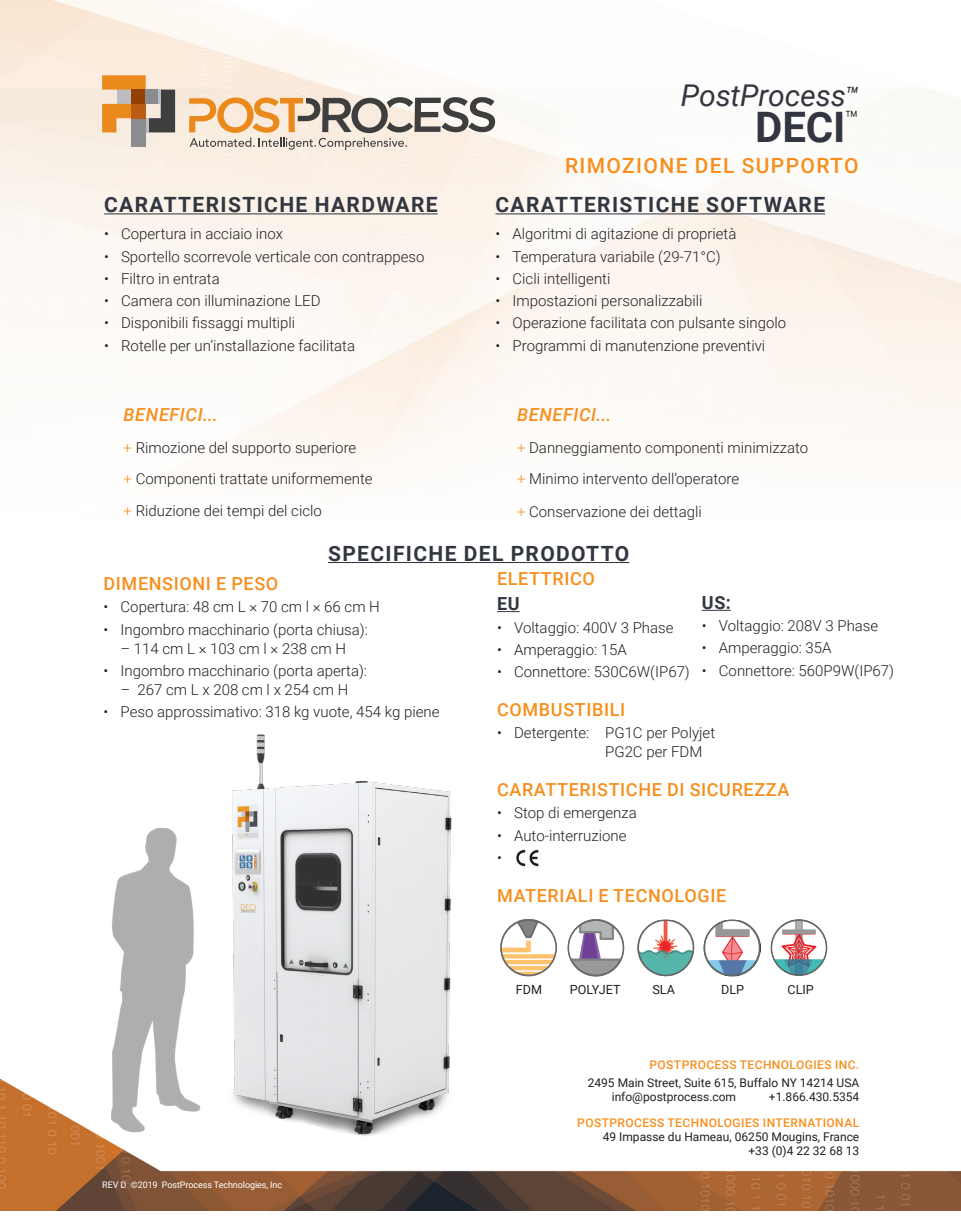
<style>
.page{position:relative;width:961px;height:1231px;background:#fff}
.page>*{position:absolute;margin:0;border:0;box-sizing:border-box;transform-origin:0 0}
.t1{font:700 42px "Roboto";color:#323640}
.t2{font:italic 30px "Roboto";letter-spacing:-.005em;color:#323640}
.t3{font:italic 22.5px "Roboto";color:#231f20}
.t4{font:300 22.5px "Roboto";color:#231f20}
.sub{font:700 21px "Roboto";letter-spacing:.065em;color:#323640}
.sub-2{font:500 21px "Roboto";letter-spacing:.065em;color:#f68f1e}
.Sub2{font:500 18px/25.5px "Roboto";letter-spacing:.035em;color:#f68f1e}
.Sub2-2{font:italic 500 18px "Roboto";letter-spacing:.035em;color:#f68f1e}
.Sub2-3{font:700 18px "Roboto";color:#323640}
.Sub2-4{font:300 15px "Roboto";color:#231f20}
.t5{font:12.6px "Roboto";color:#231f20}
.t6{font:12px/14.4px "Roboto";color:#231f20;text-align:right}
.Sub2-5{font:500 12px/25.5px "Roboto";letter-spacing:.035em;color:#f68f1e}
.t7{font:9px "Roboto";letter-spacing:-.01em;color:#fff}
.s1{color:#f68f1e}
.s2{font-weight:700;color:#323640}
.s3{font-weight:400;color:#231f20}
</style>
<div class="page">
<img style="left:0;top:0;width:961px;height:1210px">
<svg style="left:189px;top:97px;width:306px;height:53px;background:#cdbba8"></svg>
<svg style="left:102px;top:75px;width:73px;height:57px;background:#c39a6d"></svg>
<div style="left:131px;top:90px;width:15px;height:14px;background:#924003"></div>
<div style="left:146px;top:90px;width:12px;height:14px;background:#8a8c8f"></div>
<hr style="left:158px;top:90px;width:3px;height:14px;background:#bcbdc0">
<hr style="left:145px;top:118px;width:4px;height:14px;background:#bcbdc0">
<div style="left:131px;top:118px;width:15px;height:29px;background:#8a8c8f"></div>
<div style="left:131px;top:104px;width:15px;height:14px;background:#bb5b14"></div>
<svg style="left:497px;top:611px;width:22px;height:1px"></svg>
<img style="left:514px;top:845px;width:29px;height:28px">
<hr style="left:328px;top:562px;width:301px;height:1px;background:#323640">
<hr style="left:104px;top:213px;width:334px;height:1px;background:#323640">
<hr style="left:495px;top:213px;width:330px;height:1px;background:#323640">
<svg style="left:702px;top:610px;width:28px;height:1px"></svg>
<img style="left:212px;top:728px;width:253px;height:424px">
<img style="left:99px;top:811px;width:115px;height:338px">
<img style="left:767px;top:919px;width:63px;height:59px">
<img style="left:703px;top:920px;width:57px;height:58px">
<img style="left:498px;top:919px;width:61px;height:58px">
<img style="left:565px;top:919px;width:61px;height:58px">
<img style="left:635px;top:920px;width:60px;height:58px">
<div style="left:567px;top:919px;width:57px;height:57px;border:2px solid #676767;border-radius:50%"></div>
<div style="left:500px;top:919px;width:57px;height:57px;border:2px solid #676767;border-radius:50%"></div>
<div style="left:637px;top:919px;width:57px;height:57px;border:2px solid #676767;border-radius:50%"></div>
<div style="left:703px;top:919px;width:57px;height:57px;border:2px solid #676767;border-radius:50%"></div>
<div style="left:770px;top:919px;width:57px;height:57px;border:2px solid #676767;border-radius:50%"></div>
<p class="t2" style="left:681px;top:74px;width:166px">PostProcess</p>
<p class="t3" style="left:844px;top:79px;width:15px">TM</p>
<p class="t4" style="left:844px;top:103px;width:15px">TM</p>
<p class="t1" style="left:755px;top:97px;width:92px">DECI</p>
<p class="sub-2" style="left:565px;top:151px;width:295px">RIMOZIONE DEL SUPPORTO</p>
<p class="sub" style="left:104px;top:190px;width:335px">CARATTERISTICHE HARDWARE</p>
<p class="sub" style="left:495px;top:190px;width:331px">CARATTERISTICHE SOFTWARE</p>
<p class="Sub2-4" style="left:104px;top:224px;width:6px">•</p>
<p class="Sub2-4" style="left:121px;top:224px;width:163px">Copertura in acciaio inox</p>
<p class="Sub2-4" style="left:495px;top:224px;width:6px">•</p>
<p class="Sub2-4" style="left:512px;top:224px;width:225px">Algoritmi di agitazione di proprietà</p>
<p class="Sub2-4" style="left:104px;top:246px;width:6px">•</p>
<p class="Sub2-4" style="left:121px;top:246px;width:305px">Sportello scorrevole verticale con contrappeso</p>
<p class="Sub2-4" style="left:495px;top:246px;width:6px">•</p>
<p class="Sub2-4" style="left:512px;top:246px;width:210px">Temperatura variabile (29-71°C(</p>
<p class="Sub2-4" style="left:104px;top:268px;width:6px">•</p>
<p class="Sub2-4" style="left:121px;top:268px;width:100px">Filtro in entrata</p>
<p class="Sub2-4" style="left:495px;top:268px;width:6px">•</p>
<p class="Sub2-4" style="left:512px;top:268px;width:99px">Cicli intelligenti</p>
<p class="Sub2-4" style="left:104px;top:290px;width:6px">•</p>
<p class="Sub2-4" style="left:121px;top:290px;width:201px">Camera con illuminazione LED</p>
<p class="Sub2-4" style="left:495px;top:290px;width:6px">•</p>
<p class="Sub2-4" style="left:512px;top:290px;width:191px">Impostazioni personalizzabili</p>
<p class="Sub2-4" style="left:104px;top:312px;width:6px">•</p>
<p class="Sub2-4" style="left:121px;top:312px;width:176px">Disponibili fissaggi multipli</p>
<p class="Sub2-4" style="left:495px;top:312px;width:6px">•</p>
<p class="Sub2-4" style="left:512px;top:312px;width:275px">Operazione facilitata con pulsante singolo</p>
<p class="Sub2-4" style="left:104px;top:335px;width:6px">•</p>
<p class="Sub2-4" style="left:121px;top:335px;width:235px">Rotelle per un’installazione facilitata</p>
<p class="Sub2-4" style="left:495px;top:335px;width:6px">•</p>
<p class="Sub2-4" style="left:512px;top:335px;width:254px">Programmi di manutenzione preventivi</p>
<p class="Sub2-2" style="left:123px;top:402px;width:96px">BENEFICI...</p>
<p class="Sub2-4" style="left:123px;top:437px;width:234px"><span class="s1">+</span> Rimozione del supporto superiore</p>
<p class="Sub2-4" style="left:123px;top:468px;width:250px"><span class="s1">+</span> Componenti trattate uniformemente</p>
<p class="Sub2-4" style="left:123px;top:500px;width:200px"><span class="s1">+</span> Riduzione dei tempi del ciclo</p>
<p class="Sub2-2" style="left:517px;top:402px;width:96px">BENEFICI...</p>
<p class="Sub2-4" style="left:517px;top:437px;width:293px"><span class="s1">+</span> Danneggiamento componenti minimizzato</p>
<p class="Sub2-4" style="left:517px;top:468px;width:224px"><span class="s1">+</span> Minimo intervento dell’operatore</p>
<p class="Sub2-4" style="left:517px;top:501px;width:186px"><span class="s1">+</span> Conservazione dei dettagli</p>
<p class="sub" style="left:328px;top:539px;width:303px">SPECIFICHE DEL PRODOTTO</p>
<p class="Sub2" style="left:104px;top:570px;width:176px">DIMENSIONI E PESO</p>
<p class="Sub2-4" style="left:121px;top:596px;width:261px">Copertura: 48 cm L × 70 cm l × 66 cm H</p>
<p class="Sub2-4" style="left:104px;top:596px;width:6px">•</p>
<p class="Sub2-4" style="left:104px;top:619px;width:6px">•</p>
<p class="Sub2-4" style="left:121px;top:619px;width:249px">Ingombro macchinario (porta chiusa :(</p>
<p class="Sub2" style="left:497px;top:565px;width:99px">ELETTRICO<br><span class="s2">EU</span></p>
<p class="Sub2-4" style="left:514px;top:616px;width:161px">Voltaggio: 400V 3 Phase</p>
<p class="Sub2-4" style="left:497px;top:616px;width:6px">•</p>
<p class="Sub2-3" style="left:702px;top:590px;width:30px">US:</p>
<p class="Sub2-4" style="left:719px;top:615px;width:161px">Voltaggio: 208V 3 Phase</p>
<p class="Sub2-4" style="left:702px;top:615px;width:6px">•</p>
<p class="Sub2-4" style="left:104px;top:660px;width:6px">•</p>
<p class="Sub2-4" style="left:104px;top:701px;width:6px">•</p>
<p class="Sub2-4" style="left:121px;top:638px;width:227px">– 114 cm L × 103 cm l × 238 cm H</p>
<p class="Sub2-4" style="left:121px;top:660px;width:248px">Ingombro macchinario (porta aperta :(</p>
<p class="Sub2-4" style="left:138px;top:679px;width:212px">267 cm xL 208 cm xl 254 cm H</p>
<p class="Sub2-4" style="left:121px;top:679px;width:11px">–</p>
<p class="Sub2-4" style="left:121px;top:701px;width:320px">Peso approssimativo: 318 kg vuote, 454 kg piene</p>
<p class="t7" style="left:162px;top:1178px;width:122px">PostProcess Technologies, Inc</p>
<p class="t7" style="left:131px;top:1178px;width:28px">©2019</p>
<p class="t7" style="left:102px;top:1178px;width:26px">REV D</p>
<p class="Sub2-4" style="left:497px;top:639px;width:6px">•</p>
<p class="Sub2-4" style="left:514px;top:639px;width:114px">Amperaggio: 15A</p>
<p class="Sub2-4" style="left:702px;top:637px;width:6px">•</p>
<p class="Sub2-4" style="left:719px;top:637px;width:114px">Amperaggio: 35A</p>
<p class="Sub2-4" style="left:719px;top:660px;width:177px">Connettore: 560P W9 I P( 67(</p>
<p class="Sub2-4" style="left:514px;top:661px;width:177px">Connettore: 530C W6 I P( 67(</p>
<p class="Sub2-4" style="left:702px;top:660px;width:6px">•</p>
<p class="Sub2-4" style="left:497px;top:661px;width:6px">•</p>
<p class="Sub2" style="left:497px;top:696px;width:130px">COMBUSTIBILI</p>
<p class="Sub2-4" style="left:605px;top:722px;width:111px">PG C1 per Polyjet</p>
<p class="Sub2-4" style="left:514px;top:722px;width:77px">Detergente:</p>
<p class="Sub2-4" style="left:497px;top:722px;width:6px">•</p>
<p class="Sub2-4" style="left:605px;top:741px;width:99px">PG C2 per FDM</p>
<p class="Sub2" style="left:497px;top:776px;width:294px">CARATTERISTICHE DI SICUREZZA</p>
<p class="Sub2-4" style="left:514px;top:802px;width:124px">Stop di emergenza</p>
<p class="Sub2-4" style="left:497px;top:802px;width:6px">•</p>
<p class="Sub2-4" style="left:514px;top:824px;width:114px">Auto-interruzione</p>
<p class="Sub2-4" style="left:497px;top:824px;width:6px">•</p>
<p class="Sub2-4" style="left:497px;top:847px;width:6px">•</p>
<p class="Sub2" style="left:497px;top:882px;width:230px">MATERIALI E TECNOLOGIE</p>
<p class="t5" style="left:516px;top:980px;width:28px">FDM</p>
<p class="t5" style="left:570px;top:980px;width:52px">POLYJET</p>
<p class="t5" style="left:652px;top:980px;width:24px">SLA</p>
<p class="t5" style="left:721px;top:980px;width:24px">DLP</p>
<p class="t5" style="left:787px;top:980px;width:28px">CLIP</p>
<p class="Sub2-5" style="left:649px;top:1051px;width:211px">POSTPROCESS TECHNOLOGIES INC.</p>
<p class="t6" style="left:587px;top:1074px;width:273px">2495 Main Street, Suite 615, Buffalo NY 14214 USA +1.866.430.5354</p>
<p class="Sub2-5" style="left:577px;top:1083px;width:283px;text-indent:34px"><span class="s3">info@postprocess.com<br></span>POSTPROCESS TECHNOLOGIES INTERNATIONAL</p>
<p class="t6" style="left:602px;top:1129px;width:258px">49 Impasse du Hameau, 06250 Mougins, France +33 4(0) 22 32 68 13</p>
</div>
